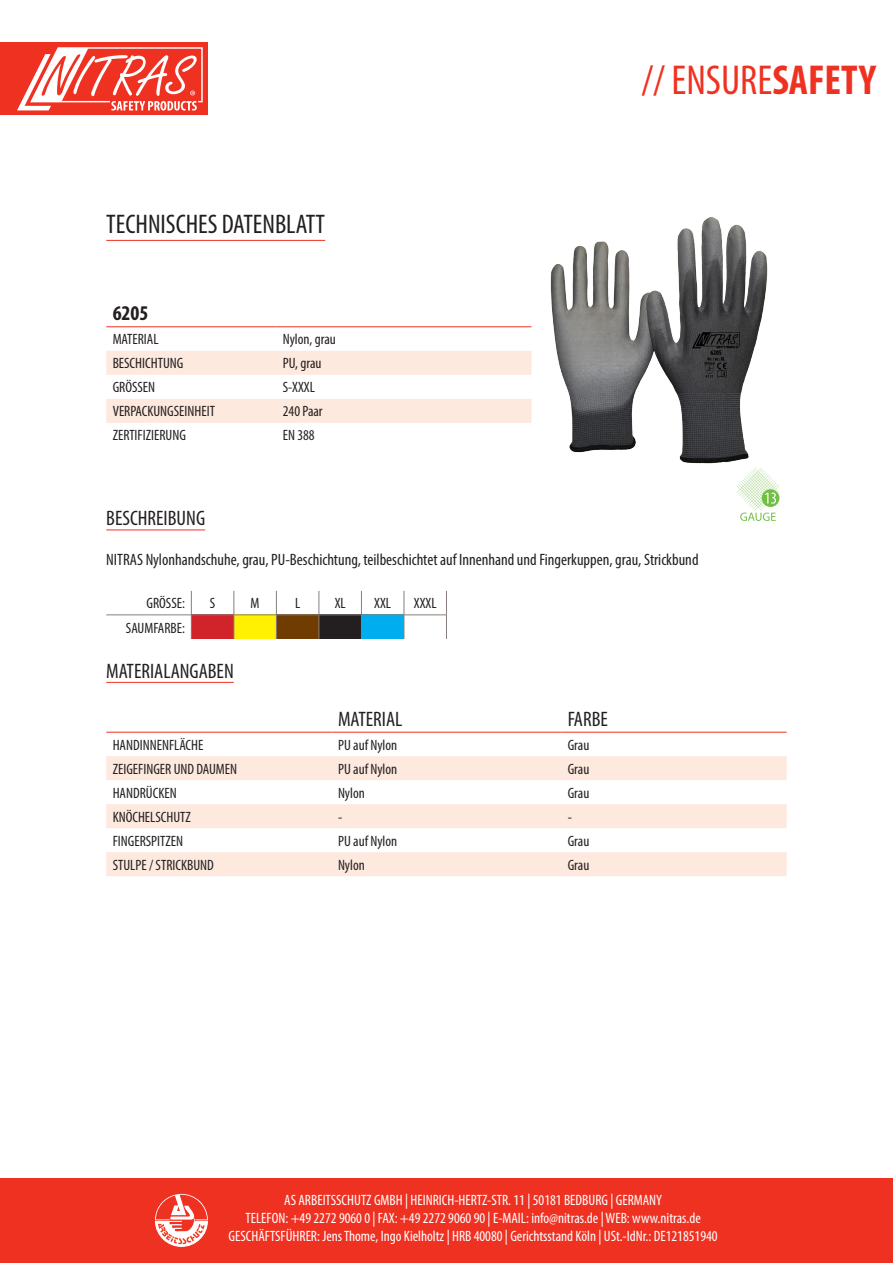
<style>
.page{position:relative;width:893px;height:1263px;background:#fff}
.page>*{position:absolute;margin:0;border:0;box-sizing:border-box;transform-origin:0 0}
.t1{font:condensed 42px "Myriad Pro";color:#ef3122}
.t2{font:condensed 27px "Myriad Pro";color:#231f20}
.t3{font:condensed 21px "Myriad Pro";color:#231f20}
.t4{font:700 condensed 21px "Myriad Pro";color:#231f20}
.t5{font:condensed 16.5px "Myriad Pro";color:#231f20}
.t6{font:condensed 15px "Myriad Pro";color:#231f20}
.t7{font:condensed 15px/18px "Myriad Pro";color:#fff;text-align:center}
.s1{font-weight:700}
</style>
<div class="page">
<div style="left:0;top:1178px;width:893px;height:85px;background:#ef3122"></div>
<div style="left:0;top:43px;width:207px;height:72px;background:#ef3122"></div>
<svg style="left:17px;top:47px;width:186px;height:64px"></svg>
<svg style="left:155px;top:1194px;width:53px;height:53px"></svg>
<hr style="left:106px;top:240px;width:219px;height:1px;background:#ef3122">
<hr style="left:106px;top:530px;width:99px;height:1px;background:#ef3122">
<hr style="left:106px;top:682px;width:128px;height:1px;background:#ef3122">
<svg style="left:106px;top:351px;width:425px;height:72px"></svg>
<hr style="left:106px;top:326px;width:170px;height:1px;background:#ef3122">
<hr style="left:276px;top:326px;width:255px;height:1px;background:#ef3122">
<div style="left:191px;top:615px;width:43px;height:24px;background:#d1232a"></div>
<div style="left:234px;top:615px;width:42px;height:24px;background:#fff101"></div>
<div style="left:276px;top:615px;width:43px;height:24px;background:#713c01"></div>
<div style="left:319px;top:615px;width:42px;height:24px;background:#231f20"></div>
<div style="left:361px;top:615px;width:43px;height:24px;background:#00aeef"></div>
<hr style="left:106px;top:615px;width:85px;height:1px;background:#867f7c">
<hr style="left:191px;top:615px;width:43px;height:1px;background:#867f7c">
<svg style="left:191px;top:591px;width:1px;height:48px"></svg>
<hr style="left:234px;top:615px;width:42px;height:1px;background:#867f7c">
<svg style="left:234px;top:591px;width:1px;height:48px"></svg>
<hr style="left:276px;top:615px;width:43px;height:1px;background:#867f7c">
<svg style="left:276px;top:591px;width:1px;height:48px"></svg>
<hr style="left:319px;top:615px;width:42px;height:1px;background:#867f7c">
<svg style="left:319px;top:591px;width:1px;height:48px"></svg>
<hr style="left:361px;top:615px;width:43px;height:1px;background:#867f7c">
<svg style="left:361px;top:591px;width:1px;height:48px"></svg>
<hr style="left:404px;top:615px;width:43px;height:1px;background:#867f7c">
<svg style="left:404px;top:591px;width:1px;height:48px"></svg>
<svg style="left:446px;top:591px;width:1px;height:48px"></svg>
<svg style="left:106px;top:756px;width:681px;height:120px;fill:#fde9dd"></svg>
<hr style="left:106px;top:732px;width:226px;height:1px;background:#ef3122">
<hr style="left:332px;top:732px;width:229px;height:1px;background:#ef3122">
<hr style="left:561px;top:732px;width:226px;height:1px;background:#ef3122">
<img style="left:531px;top:217px;width:237px;height:247px">
<svg style="left:736px;top:468px;width:43px;height:53px"></svg>
<p class="t2" style="left:106px;top:208px;width:220px">TECHNISCHES DATENBLATT</p>
<p class="t4" style="left:113px;top:300px;width:37px">6205</p>
<p class="t6" style="left:113px;top:330px;width:47px">MATERIAL</p>
<p class="t6" style="left:283px;top:330px;width:55px">Nylon, grau</p>
<p class="t6" style="left:113px;top:354px;width:72px">BESCHICHTUNG</p>
<p class="t6" style="left:283px;top:354px;width:40px">PU, grau</p>
<p class="t6" style="left:113px;top:378px;width:44px">GRÖSSEN</p>
<p class="t6" style="left:283px;top:378px;width:34px">S-XXXL</p>
<p class="t6" style="left:113px;top:402px;width:104px">VERPACKUNGSEINHEIT</p>
<p class="t6" style="left:283px;top:402px;width:41px">240 Paar</p>
<p class="t6" style="left:113px;top:426px;width:75px">ZERTIFIZIERUNG</p>
<p class="t6" style="left:283px;top:426px;width:33px">EN 388</p>
<h1 class="t1" style="left:641px;top:55px;width:236px">// ENSURE<span class="s1">SAFETY</span></h1>
<p class="t3" style="left:106px;top:506px;width:100px">BESCHREIBUNG</p>
<p class="t5" style="left:106px;top:550px;width:594px">NITRAS Nylonhandschuhe, grau, PU-Beschichtung, teilbeschichtet auf Innenhand und Fingerkuppen, grau, Strickbund</p>
<p class="t6" style="left:147px;top:594px;width:40px">GRÖSSE:</p>
<p class="t6" style="left:210px;top:594px;width:7px">S</p>
<p class="t6" style="left:251px;top:594px;width:10px">M</p>
<p class="t6" style="left:295px;top:594px;width:7px">L</p>
<p class="t6" style="left:335px;top:594px;width:13px">XL</p>
<p class="t6" style="left:374px;top:594px;width:18px">XXL</p>
<p class="t6" style="left:414px;top:594px;width:24px">XXXL</p>
<p class="t6" style="left:126px;top:618px;width:61px">SAUMFARBE:</p>
<p class="t3" style="left:106px;top:658px;width:129px">MATERIALANGABEN</p>
<p class="t3" style="left:338px;top:706px;width:66px">MATERIAL</p>
<p class="t3" style="left:568px;top:706px;width:42px">FARBE</p>
<p class="t6" style="left:113px;top:736px;width:92px">HANDINNENFLÄCHE</p>
<p class="t6" style="left:338px;top:736px;width:61px">PU auf Nylon</p>
<p class="t6" style="left:568px;top:736px;width:23px">Grau</p>
<p class="t6" style="left:113px;top:760px;width:126px">ZEIGEFINGER UND DAUMEN</p>
<p class="t6" style="left:338px;top:760px;width:61px">PU auf Nylon</p>
<p class="t6" style="left:568px;top:760px;width:23px">Grau</p>
<p class="t6" style="left:113px;top:784px;width:66px">HANDRÜCKEN</p>
<p class="t6" style="left:338px;top:784px;width:28px">Nylon</p>
<p class="t6" style="left:568px;top:784px;width:23px">Grau</p>
<p class="t6" style="left:113px;top:808px;width:80px">KNÖCHELSCHUTZ</p>
<p class="t6" style="left:338px;top:808px;width:6px">-</p>
<p class="t6" style="left:568px;top:808px;width:6px">-</p>
<p class="t6" style="left:113px;top:832px;width:72px">FINGERSPITZEN</p>
<p class="t6" style="left:338px;top:832px;width:61px">PU auf Nylon</p>
<p class="t6" style="left:568px;top:832px;width:23px">Grau</p>
<p class="t6" style="left:113px;top:856px;width:103px">STULPE / STRICKBUND</p>
<p class="t6" style="left:338px;top:856px;width:28px">Nylon</p>
<p class="t6" style="left:568px;top:856px;width:23px">Grau</p>
<p class="t7" style="left:229px;top:1191px;width:491px">AS ARBEITSSCHUTZ GMBH | HEINRICH-HERTZ-STR. 11 | 50181 BEDBURG | GERMANY<br>TELEFON: +49 2272 9060 0 | FAX: +49 2272 9060 90 | E-MAIL: info@nitras.de | WEB: www.nitras.de<br>GESCHÄFTSFÜHRER: Jens Thome, Ingo Kielholtz | HRB 40080 | Gerichtsstand Köln | USt.-IdNr.: DE121851940</p>
</div>
